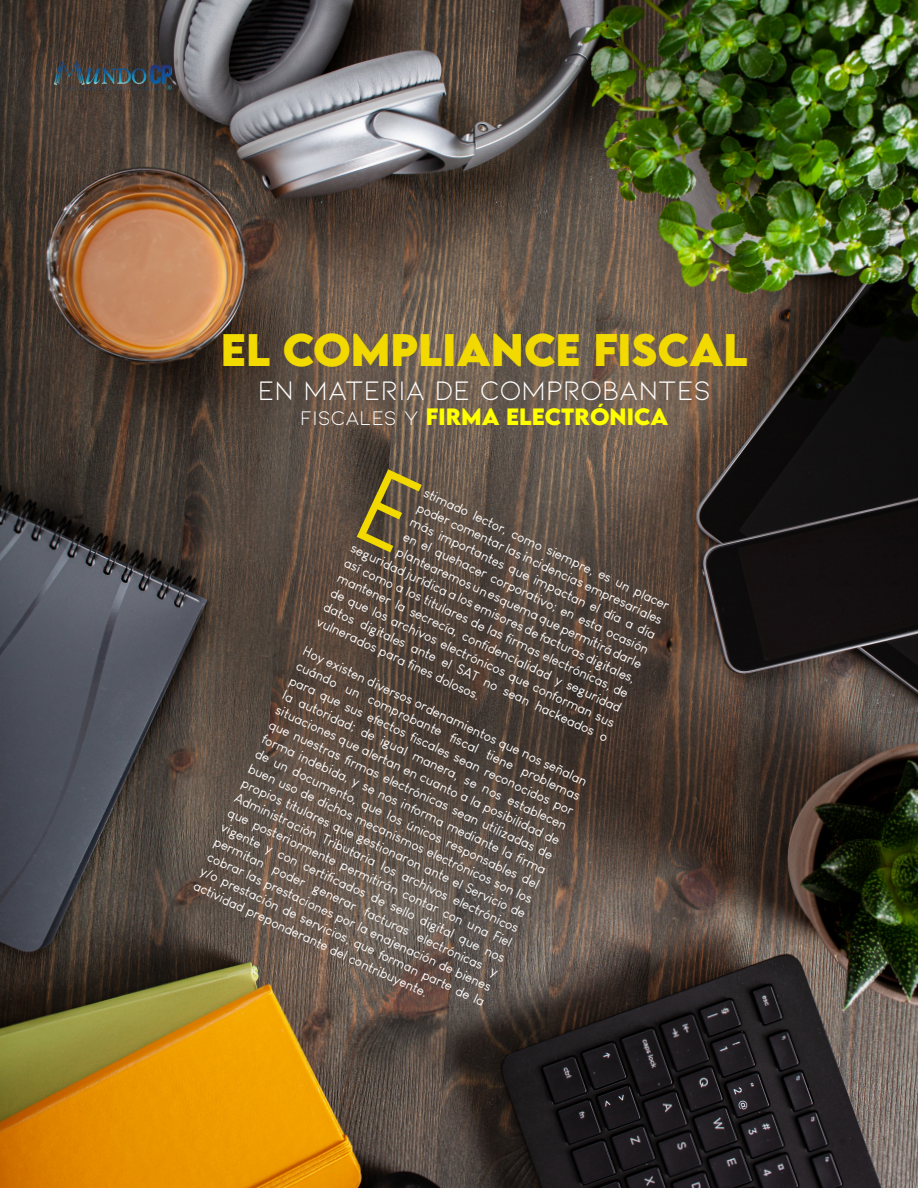
<style>
.page{position:relative;width:918px;height:1188px;background:#fff}
.page>*{position:absolute;margin:0;border:0;box-sizing:border-box;transform-origin:0 0}
.t1{font:700 40.5px "LEMONMILK";color:#f2da00}
.t2{font:28.5px "Kiona";color:#fff}
.t3{font:21px "Kiona";letter-spacing:-.005em;color:#fff}
.t4{font:700 21px "LEMONMILK";color:#ff0}
.t5{font:13.5px/16.2px "Louis George Cafe";color:#fff;text-align:justify}
.s1{font-family:"LEMONMILK";font-weight:700;color:#ff0}
</style>
<div class="page">
<img style="left:0;top:0;width:918px;height:1188px">
<img style="left:37px;top:54px;width:152px;height:42px">
<svg style="left:357px;top:469px;width:65px;height:83px;background:#55483e"></svg>
<p class="t1" style="left:221px;top:322px;width:528px">EL COMPLIANCE FISCAL</p>
<p class="t2" style="left:258px;top:375px;width:455px">EN MATERIA DE COMPROBANTES</p>
<p class="t3" style="left:300px;top:407px;width:181px">FISCALES Y <span class="s1">FIRMA</span></p>
<p class="t4" style="left:506px;top:403px;width:146px">ELECTRÓNICA</p>
<p class="t5" style="left:428px;top:484px;width:271px;rotate:25deg">stimado lector, como siempre, es un placer</p>
<p class="t5" style="left:421px;top:499px;width:271px;rotate:25deg">poder comentar las incidencias empresariales</p>
<p class="t5" style="left:414px;top:514px;width:271px;rotate:25deg">más importantes que impactan el día a día</p>
<p class="t5" style="left:408px;top:528px;width:271px;rotate:25deg">en el quehacer corporativo; en esta ocasión</p>
<p class="t5" style="left:355px;top:540px;width:314px;rotate:25deg">seguridad jurídica a los emisores de facturas digitales,</p>
<p class="t5" style="left:401px;top:543px;width:271px;rotate:25deg">plantearemos un esquema que permitirá darle</p>
<p class="t5" style="left:348px;top:555px;width:314px;rotate:25deg">así como a los titulares de las firmas electrónicas, de</p>
<p class="t5" style="left:342px;top:569px;width:314px;rotate:25deg">mantener la secrecía, confidencialidad y seguridad</p>
<p class="t5" style="left:335px;top:584px;width:314px;rotate:25deg">de que los archivos electrónicos que conforman sus</p>
<p class="t5" style="left:328px;top:599px;width:314px;rotate:25deg">datos digitales ante el SAT no sean hackeados o</p>
<p class="t5" style="left:321px;top:613px;width:180px;rotate:25deg">vulnerados para fines dolosos.</p>
<p class="t5" style="left:307px;top:643px;width:314px;rotate:25deg">Hoy existen diversos ordenamientos que nos señalan cuándo un comprobante fiscal tiene problemas para que sus efectos fiscales sean reconocidos por la autoridad; de igual manera, se nos establecen situaciones que alertan en cuanto a la posibilidad de que nuestras firmas electrónicas sean utilizadas de forma indebida, y se nos informa mediante la firma de un documento, que los únicos responsables del buen uso de dichos mecanismos electrónicos son los propios titulares que gestionaron ante el Servicio de Administración Tributaria los archivos electrónicos que posteriormente permitirán contar con una Fiel vigente y con certificados de sello digital que nos permitan poder generar facturas electrónicas y cobrar las prestaciones por la enajenación de bienes y/o prestación de servicios, que forman parte de la actividad preponderante del contribuyente.</p>
</div>
